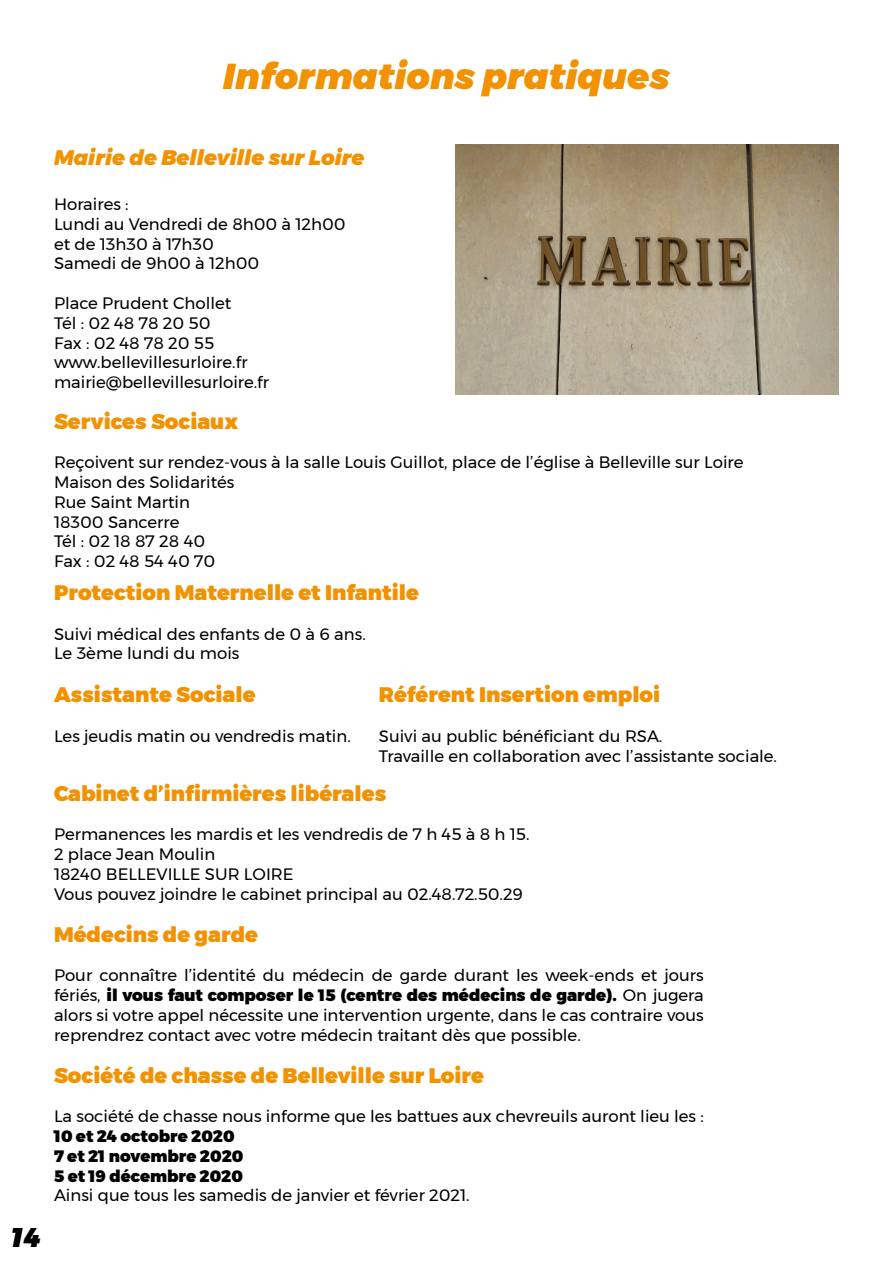
<style>
.page{position:relative;width:893px;height:1263px;background:#fff}
.page>*{position:absolute;margin:0;border:0;box-sizing:border-box;transform-origin:0 0}
.t1{font:italic 900 36px "Montserrat";color:#f39200}
.t2{font:italic 900 27px "Montserrat";color:#000}
.t3{font:900 21px "Montserrat";color:#f39200}
.t4{font:italic 900 21px "Montserrat";color:#f39200}
.t5{font:16.5px/19.8px "Montserrat";color:#000}
.t6{font:900 16.5px/19.8px "Montserrat";color:#000}
.s1{font-weight:900}
</style>
<div class="page">
<img style="left:455px;top:145px;width:384px;height:249px">
<h1 class="t1" style="left:223px;top:46px;width:448px">Informations pratiques</h1>
<h2 class="t2" style="left:10px;top:1215px;width:32px">14</h2>
<p class="t4" style="left:54px;top:140px;width:312px">Mairie de Belleville sur Loire</p>
<p class="t5" style="left:54px;top:194px;width:293px">Horaires :<br>Lundi au Vendredi de 8h00 à 12h00 et de 13h30 à 17h30<br>Samedi de 9h00 à 12h00</p>
<p class="t5" style="left:54px;top:293px;width:217px">Place Prudent Chollet<br>Tél : 02 48 78 20 50<br>Fax : 02 48 78 20 55 www.bellevillesurloire.fr mairie@bellevillesurloire.fr</p>
<p class="t3" style="left:54px;top:404px;width:186px">Services Sociaux</p>
<p class="t5" style="left:54px;top:452px;width:691px">Reçoivent sur rendez-vous à la salle Louis Guillot, place de l’église à Belleville sur Loire<br>Maison des Solidarités<br>Rue Saint Martin<br>18300 Sancerre<br>Tél : 02 18 87 28 40<br>Fax : 02 48 54 40 70</p>
<p class="t3" style="left:54px;top:575px;width:366px">Protection Maternelle et Infantile</p>
<p class="t5" style="left:54px;top:623px;width:313px">Suivi médical des enfants de 0 à 6 ans.<br>Le 3ème lundi du mois</p>
<p class="t3" style="left:379px;top:677px;width:283px">Référent Insertion emploi</p>
<p class="t5" style="left:379px;top:726px;width:400px">Suivi au public bénéficiant du RSA.<br>Travaille en collaboration avec l’assistante sociale.</p>
<p class="t3" style="left:54px;top:677px;width:203px">Assistante Sociale</p>
<p class="t5" style="left:54px;top:726px;width:298px">Les jeudis matin ou vendredis matin.</p>
<p class="t3" style="left:54px;top:776px;width:334px">Cabinet d’infirmières libérales</p>
<p class="t5" style="left:54px;top:824px;width:477px">Permanences les mardis et les vendredis de 7 h 45 à 8 h 15.<br>2 place Jean Moulin<br>18240 BELLEVILLE SUR LOIRE<br>Vous pouvez joindre le cabinet principal au 02.48.72.50.29</p>
<p class="t3" style="left:54px;top:917px;width:206px">Médecins de garde</p>
<p class="t5" style="left:54px;top:965px;width:651px;text-align:justify">Pour connaître l’identité du médecin de garde durant les week-ends et jours fériés, <span class="s1">il vous faut composer le 15 (centre des médecins de garde).</span> On jugera alors si votre appel nécessite une intervention urgente, dans le cas contraire vous reprendrez contact avec votre médecin traitant dès que possible.</p>
<p class="t3" style="left:54px;top:1058px;width:432px">Société de chasse de Belleville sur Loire</p>
<p class="t5" style="left:54px;top:1106px;width:651px">La société de chasse nous informe que les battues aux chevreuils auront lieu les :</p>
<p class="t6" style="left:54px;top:1126px;width:191px">10 et 24 octobre 2020<br>7 et 21 novembre 2020<br>5 et 19 décembre 2020</p>
<p class="t5" style="left:54px;top:1185px;width:417px">Ainsi que tous les samedis de janvier et février 2021.</p>
</div>
